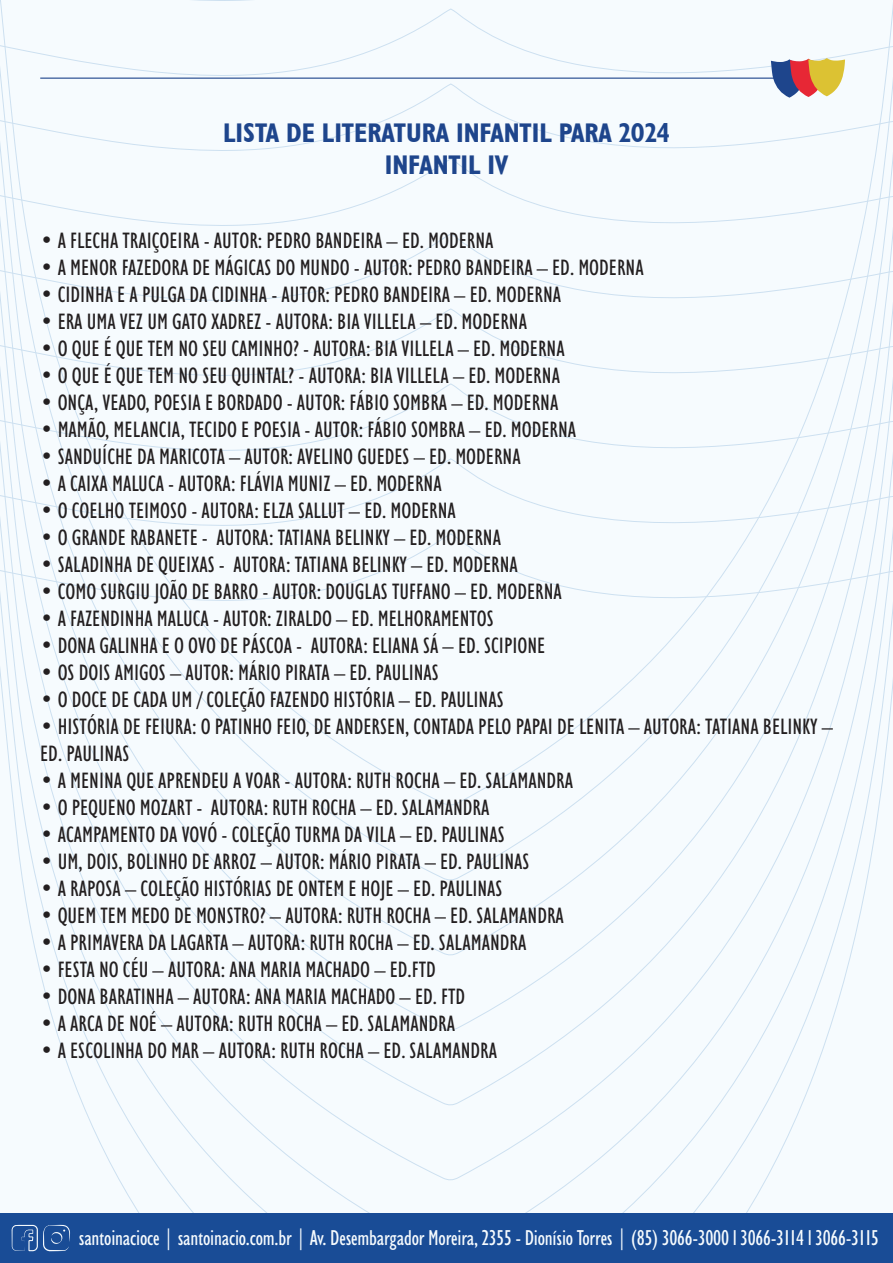
<style>
.page{position:relative;width:893px;height:1263px;background:#fff}
.page>*{position:absolute;margin:0;border:0;box-sizing:border-box;transform-origin:0 0}
.t1{font:700 condensed 27px/32.4px "Humanist 521 BT";color:#1e458c;text-align:center}
.t2{font:condensed 22.5px/27px "Humanist 521 BT";color:#231f20}
.t3{font:condensed 21.75px "Humanist 521 BT";letter-spacing:-.01em;color:#f6fbfe}
</style>
<div class="page">
<div style="left:0;top:0;width:893px;height:458px;background:#f6fbfe"></div>
<div style="left:0;top:458px;width:893px;height:75px;background:#f6fbfe"></div>
<div style="left:0;top:533px;width:893px;height:680px;background:#f6fbfe"></div>
<hr style="left:40px;top:78px;width:739px;height:1px;background:#1e458c">
<svg style="left:771px;top:58px;width:74px;height:40px"></svg>
<div style="left:0;top:1213px;width:893px;height:50px;background:#194c96"></div>
<svg style="left:11px;top:1224px;width:59px;height:27px"></svg>
<p class="t1" style="left:223px;top:116px;width:448px">LISTA DE LITERATURA INFANTIL PARA 2024<br>INFANTIL IV</p>
<p class="t2" style="left:40px;top:227px;width:455px">• A FLECHA TRAIÇOEIRA - AUTOR: PEDRO BANDEIRA – ED. MODERNA</p>
<p class="t2" style="left:40px;top:254px;width:605px">• A MENOR FAZEDORA DE MÁGICAS DO MUNDO - AUTOR: PEDRO BANDEIRA – ED. MODERNA</p>
<p class="t2" style="left:40px;top:281px;width:522px">• CIDINHA E A PULGA DA CIDINHA - AUTOR: PEDRO BANDEIRA – ED. MODERNA</p>
<p class="t2" style="left:40px;top:308px;width:488px">• ERA UMA VEZ UM GATO XADREZ - AUTORA: BIA VILLELA – ED. MODERNA</p>
<p class="t2" style="left:40px;top:335px;width:526px">• O QUE É QUE TEM NO SEU CAMINHO? - AUTORA: BIA VILLELA – ED. MODERNA</p>
<p class="t2" style="left:40px;top:362px;width:521px">• O QUE É QUE TEM NO SEU QUINTAL? - AUTORA: BIA VILLELA – ED. MODERNA</p>
<p class="t2" style="left:40px;top:389px;width:520px">• ONÇA, VEADO, POESIA E BORDADO - AUTOR: FÁBIO SOMBRA – ED. MODERNA</p>
<p class="t2" style="left:40px;top:416px;width:537px">• MAMÃO, MELANCIA, TECIDO E POESIA - AUTOR: FÁBIO SOMBRA – ED. MODERNA</p>
<p class="t2" style="left:40px;top:443px;width:482px">• SANDUÍCHE DA MARICOTA – AUTOR: AVELINO GUEDES – ED. MODERNA</p>
<p class="t2" style="left:40px;top:470px;width:403px">• A CAIXA MALUCA - AUTORA: FLÁVIA MUNIZ – ED. MODERNA</p>
<p class="t2" style="left:40px;top:497px;width:417px">• O COELHO TEIMOSO - AUTORA: ELZA SALLUT – ED. MODERNA</p>
<p class="t2" style="left:40px;top:524px;width:462px">• O GRANDE RABANETE - AUTORA: TATIANA BELINKY – ED. MODERNA</p>
<p class="t2" style="left:40px;top:551px;width:479px">• SALADINHA DE QUEIXAS - AUTORA: TATIANA BELINKY – ED. MODERNA</p>
<p class="t2" style="left:40px;top:578px;width:523px">• COMO SURGIU JOÃO DE BARRO - AUTOR: DOUGLAS TUFFANO – ED. MODERNA</p>
<p class="t2" style="left:40px;top:605px;width:455px">• A FAZENDINHA MALUCA - AUTOR: ZIRALDO – ED. MELHORAMENTOS</p>
<p class="t2" style="left:40px;top:632px;width:507px">• DONA GALINHA E O OVO DE PÁSCOA - AUTORA: ELIANA SÁ – ED. SCIPIONE</p>
<p class="t2" style="left:40px;top:659px;width:400px">• OS DOIS AMIGOS – AUTOR: MÁRIO PIRATA – ED. PAULINAS</p>
<p class="t2" style="left:40px;top:686px;width:465px">• O DOCE DE CADA UM / COLEÇÃO FAZENDO HISTÓRIA – ED. PAULINAS</p>
<p class="t2" style="left:40px;top:713px;width:794px">• HISTÓRIA DE FEIURA: O PATINHO FEIO, DE ANDERSEN, CONTADA PELO PAPAI DE LENITA – AUTORA: TATIANA BELINKY –<br>ED. PAULINAS</p>
<p class="t2" style="left:40px;top:767px;width:534px">• A MENINA QUE APRENDEU A VOAR - AUTORA: RUTH ROCHA – ED. SALAMANDRA</p>
<p class="t2" style="left:40px;top:794px;width:451px">• O PEQUENO MOZART - AUTORA: RUTH ROCHA – ED. SALAMANDRA</p>
<p class="t2" style="left:40px;top:821px;width:466px">• ACAMPAMENTO DA VOVÓ - COLEÇÃO TURMA DA VILA – ED. PAULINAS</p>
<p class="t2" style="left:40px;top:848px;width:491px">• UM, DOIS, BOLINHO DE ARROZ – AUTOR: MÁRIO PIRATA – ED. PAULINAS</p>
<p class="t2" style="left:40px;top:875px;width:464px">• A RAPOSA – COLEÇÃO HISTÓRIAS DE ONTEM E HOJE – ED. PAULINAS</p>
<p class="t2" style="left:40px;top:902px;width:525px">• QUEM TEM MEDO DE MONSTRO? – AUTORA: RUTH ROCHA – ED. SALAMANDRA</p>
<p class="t2" style="left:40px;top:929px;width:488px">• A PRIMAVERA DA LAGARTA – AUTORA: RUTH ROCHA – ED. SALAMANDRA</p>
<p class="t2" style="left:40px;top:956px;width:397px">• FESTA NO CÉU – AUTORA: ANA MARIA MACHADO – ED.FTD</p>
<p class="t2" style="left:40px;top:983px;width:426px">• DONA BARATINHA – AUTORA: ANA MARIA MACHADO – ED. FTD</p>
<p class="t2" style="left:40px;top:1010px;width:416px">• A ARCA DE NOÉ – AUTORA: RUTH ROCHA – ED. SALAMANDRA</p>
<p class="t2" style="left:40px;top:1037px;width:458px">• A ESCOLINHA DO MAR – AUTORA: RUTH ROCHA – ED. SALAMANDRA</p>
<p class="t3" style="left:79px;top:1225px;width:802px">santoinacioce | santoinacio.com.br | Av. Desembargador Moreira, 2355 - Dionísio Torres | (85) 3066-3000 l 3066-3114 l 3066-3115</p>
</div>
